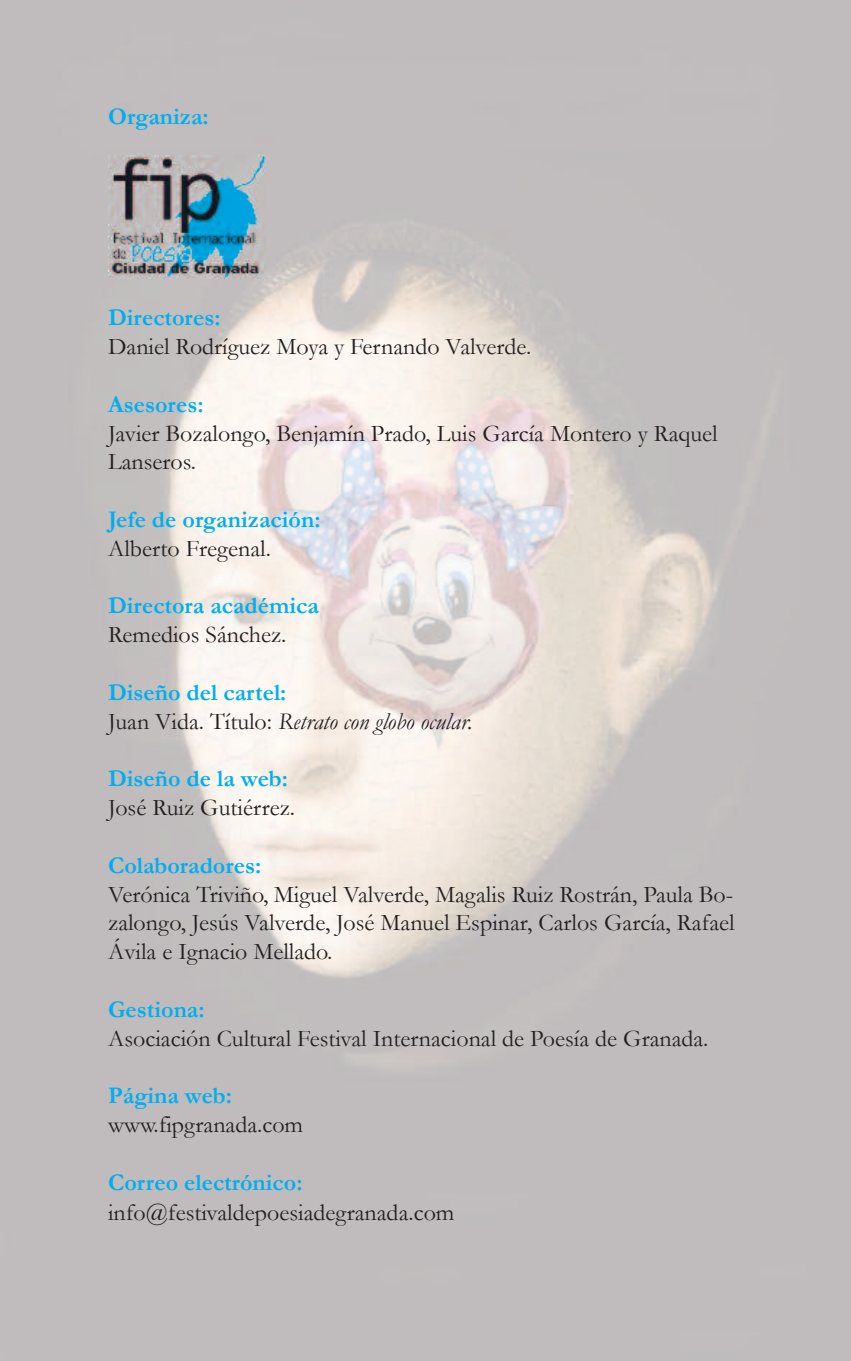
<style>
.page{position:relative;width:851px;height:1361px;background:#fff}
.page>*{position:absolute;margin:0;border:0;box-sizing:border-box;transform-origin:0 0}
.t1{font:24px/28.8px "Garamond";color:#231f20}
.t2{font:700 24px "Garamond";color:#00aeef}
.t3{font:italic 24px/28.8px "Garamond";color:#231f20}
.s1{font-weight:700;font-style:normal;color:#00aeef}
.s2{font-style:normal}
</style>
<div class="page">
<img style="left:0;top:0;width:850px;height:1361px">
<img style="left:108px;top:155px;width:158px;height:123px">
<p class="t2" style="left:108px;top:103px;width:102px">Organiza:</p>
<p class="t2" style="left:108px;top:305px;width:114px">Directores:</p>
<p class="t1" style="left:108px;top:333px;width:424px">Daniel Rodríguez Moya y Fernando Valverde.</p>
<p class="t2" style="left:108px;top:391px;width:97px">Asesores:</p>
<p class="t1" style="left:108px;top:419px;width:611px">Javier Bozalongo, Benjamín Prado, Luis García Montero y Raquel<br>Lanseros.</p>
<p class="t2" style="left:108px;top:506px;width:214px">Jefe de organización:</p>
<p class="t1" style="left:108px;top:534px;width:164px">Alberto Fregenal.</p>
<p class="t2" style="left:108px;top:593px;width:212px">Directora académica</p>
<p class="t1" style="left:108px;top:621px;width:180px">Remedios Sánchez.</p>
<p class="t3" style="left:108px;top:678px;width:366px"><span class="s1">Diseño del cartel:<br></span><span class="s2">Juan Vida. Título:</span> Retrato con globo ocular.</p>
<p class="t2" style="left:108px;top:765px;width:181px">Diseño de la web:</p>
<p class="t1" style="left:108px;top:793px;width:189px">José Ruiz Gutiérrez.</p>
<p class="t2" style="left:108px;top:852px;width:155px">Colaboradores:</p>
<p class="t1" style="left:108px;top:880px;width:628px;text-align:justify">Verónica Triviño, Miguel Valverde, Magalis Ruiz Rostrán, Paula Bo&shy;zalongo, Jesús Valverde, José Manuel Espinar, Carlos García, Rafael Ávila e Ignacio Mellado.</p>
<p class="t2" style="left:108px;top:996px;width:98px">Gestiona:</p>
<p class="t1" style="left:108px;top:1024px;width:601px">Asociación Cultural Festival Internacional de Poesía de Granada.</p>
<p class="t2" style="left:108px;top:1082px;width:125px">Página web:</p>
<p class="t1" style="left:108px;top:1110px;width:196px">www.fipgranada.com</p>
<p class="t2" style="left:108px;top:1169px;width:196px">Correo electrónico:</p>
<p class="t1" style="left:108px;top:1198px;width:348px">info@festivaldepoesiadegranada.com</p>
</div>
